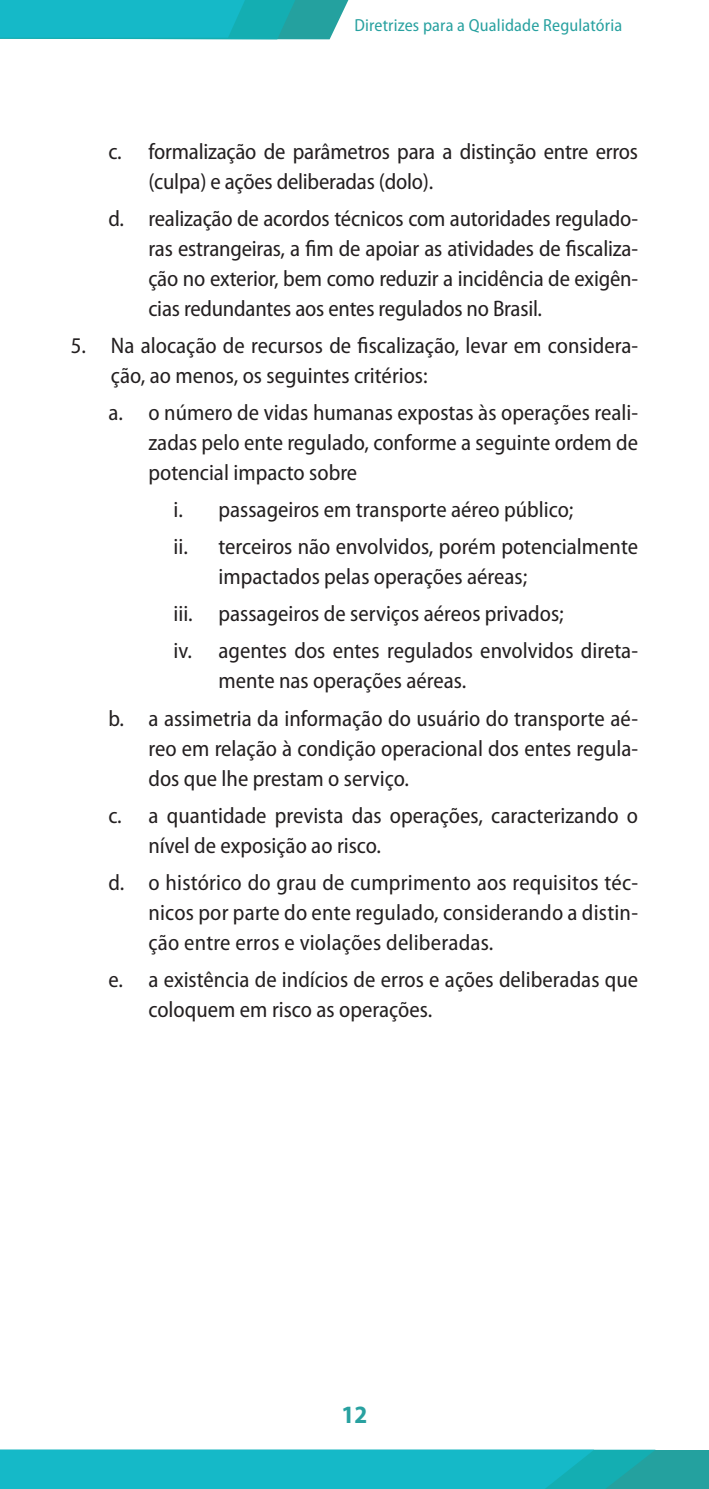
<style>
.page{position:relative;width:709px;height:1489px;background:#fff}
.page>*{position:absolute;margin:0;border:0;box-sizing:border-box;transform-origin:0 0}
.t1{font:700 semi-condensed 25px "Myriad Pro";color:#28a1a0}
.t2{font:semi-condensed 22.5px/30px "Myriad Pro";color:#231f20}
.t3{font:semi-condensed 17.5px "Myriad Pro";letter-spacing:.01em;color:#28a1a0}
</style>
<div class="page">
<div style="left:0;top:1449px;width:709px;height:39px;background:#24a19f"></div>
<svg style="left:0;top:1449px;width:655px;height:39px;background:#18b7c5"></svg>
<svg style="left:0;top:0;width:349px;height:39px;background:#1db5bf"></svg>
<p class="t3" style="left:354px;top:14px;width:269px">Diretrizes para a Qualidade Regulatória</p>
<p class="t2" style="left:148px;top:136px;width:491px;text-indent:-40px">c. formalização de parâmetros para a distinção entre erros (culpa) e ações deliberadas (dolo).</p>
<p class="t2" style="left:148px;top:203px;width:491px;text-align:justify;text-indent:-40px">d. realização de acordos técnicos com autoridades regulado&shy;ras estrangeiras, a fim de apoiar as atividades de fiscaliza&shy;ção no exterior, bem como reduzir a incidência de exigên&shy;cias redundantes aos entes regulados no Brasil.</p>
<p class="t2" style="left:111px;top:330px;width:528px;text-indent:-40px">5. Na alocação de recursos de fiscalização, levar em considera&shy;ção, ao menos, os seguintes critérios:</p>
<p class="t2" style="left:148px;top:397px;width:491px;text-align:justify;text-indent:-40px">a. o número de vidas humanas expostas às operações reali&shy;zadas pelo ente regulado, conforme a seguinte ordem de potencial impacto sobre</p>
<p class="t2" style="left:173px;top:491px;width:466px;line-height:37px">i. passageiros em transporte aéreo público;<br>ii. terceiros não envolvidos, porém potencialmente</p>
<p class="t2" style="left:173px;top:558px;width:466px;line-height:37px;text-indent:45px">impactados pelas operações aéreas;<br>iii. passageiros de serviços aéreos privados;<br>iv. agentes dos entes regulados envolvidos direta-</p>
<p class="t2" style="left:108px;top:662px;width:531px;line-height:37px;text-indent:110px">mente nas operações aéreas.<br>b. a assimetria da informação do usuário do transporte aé-</p>
<p class="t2" style="left:148px;top:732px;width:491px">reo em relação à condição operacional dos entes regula&shy;dos que lhe prestam o serviço.</p>
<p class="t2" style="left:148px;top:799px;width:491px;text-indent:-40px">c. a quantidade prevista das operações, caracterizando o nível de exposição ao risco.</p>
<p class="t2" style="left:148px;top:866px;width:491px;text-align:justify;text-indent:-40px">d. o histórico do grau de cumprimento aos requisitos téc&shy;nicos por parte do ente regulado, considerando a distin&shy;ção entre erros e violações deliberadas.</p>
<p class="t2" style="left:148px;top:964px;width:491px;text-indent:-40px">e. a existência de indícios de erros e ações deliberadas que coloquem em risco as operações.</p>
<p class="t1" style="left:341px;top:1398px;width:28px">12</p>
</div>
